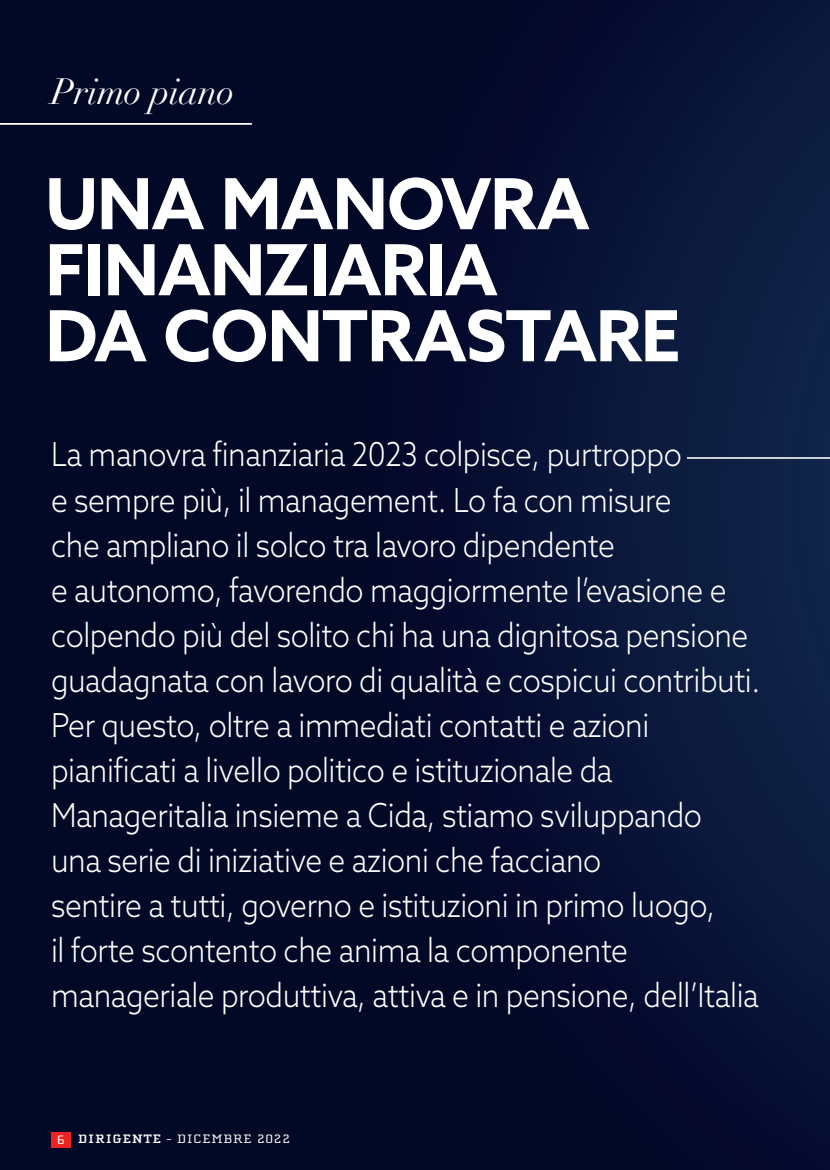
<style>
.page{position:relative;width:830px;height:1170px;background:#fff}
.page>*{position:absolute;margin:0;border:0;box-sizing:border-box;transform-origin:0 0}
.t1{font:700 70.5px/66px "Azo Sans";letter-spacing:-.015em;color:#fff}
.t2{font:italic 36px "Didot LH";letter-spacing:-.01em;color:#fff}
.t3{font:300 33px/45px "Azo Sans";letter-spacing:-.015em;color:#fff;scale:.9 1}
.t4{font:12.6px "Cholla Slab";letter-spacing:.05em;color:#fff;scale:1.2 1}
.s1{font-weight:700}
</style>
<div class="page">
<div style="left:0;top:0;width:829px;height:1169px;background:linear-gradient(to right,#000521,#0a163a)"></div>
<hr style="left:0;top:123px;width:251px;height:1px;background:#fff">
<div style="left:51px;top:1131px;width:20px;height:16px;background:#ec2323"></div>
<div style="left:687px;top:30px;width:142px;height:560px;background:#0d1d40"></div>
<p class="t2" style="left:51px;top:70px;width:185px">Primo piano</p>
<h1 class="t1" style="left:45px;top:170px;width:636px">UNA MANOVRA<br>FINANZIARIA<br>DA CONTRASTARE</h1>
<p class="t3" style="left:51px;top:432px;width:789px">La manovra finanziaria 2023 colpisce, purtroppo<br>e sempre più, il management. Lo fa con misure<br>che ampliano il solco tra lavoro dipendente<br>e autonomo, favorendo maggiormente l’evasione e colpendo più del solito chi ha una dignitosa pensione guadagnata con lavoro di qualità e cospicui contributi.<br>Per questo, oltre a immediati contatti e azioni pianificati a livello politico e istituzionale da Manageritalia insieme a Cida, stiamo sviluppando<br>una serie di iniziative e azioni che facciano<br>sentire a tutti, governo e istituzioni in primo luogo,<br>il forte scontento che anima la componente manageriale produttiva, attiva e in pensione, dell’Italia</p>
<p class="t4" style="left:57px;top:1132px;width:195px">6 <span class="s1">DIRIGENTE</span> - DICEMBRE 2022</p>
</div>
